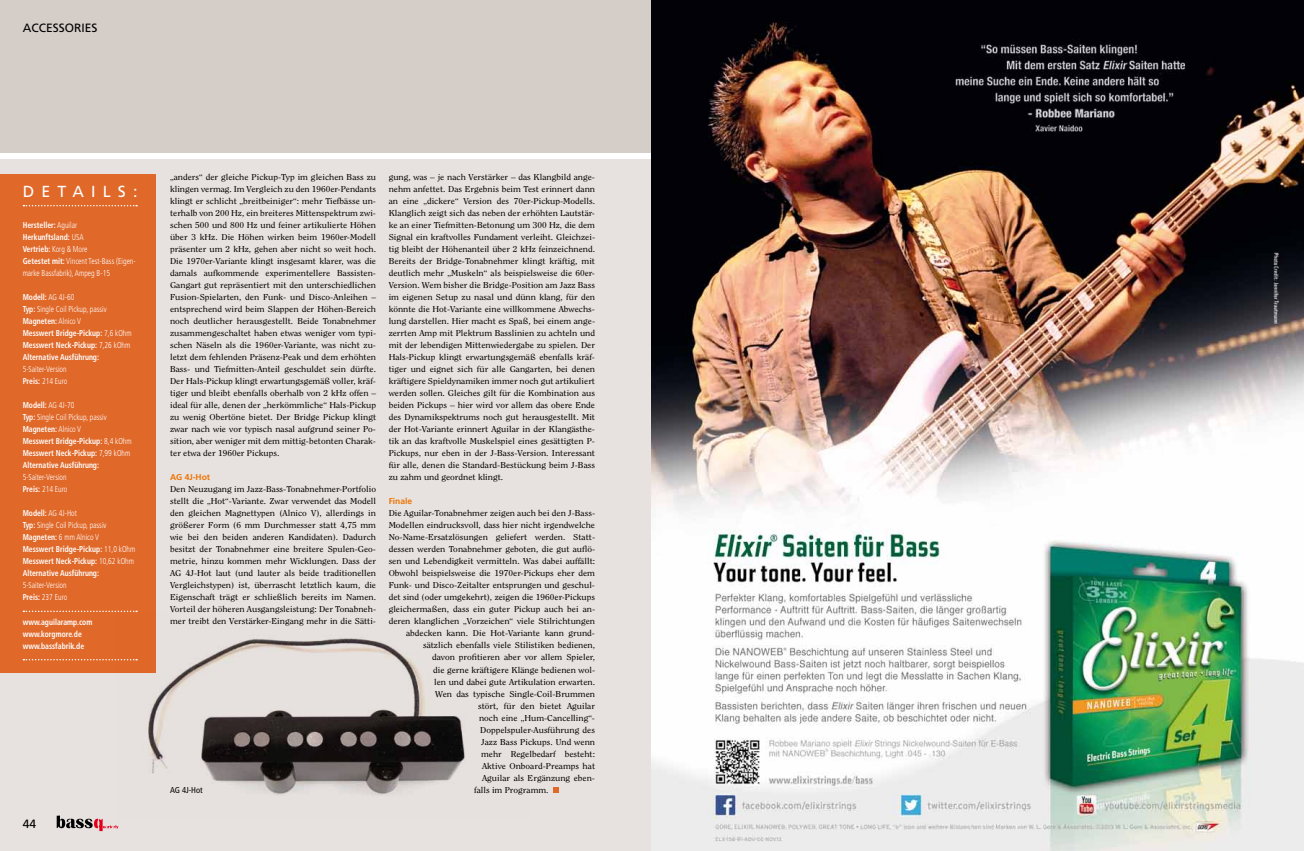
<style>
.page{position:relative;width:1304px;height:851px;background:#fff}
.page>*{position:absolute;margin:0;border:0;box-sizing:border-box;transform-origin:0 0}
.t1{font:16px "Frutiger";letter-spacing:.445em;color:#fff}
.t2{font:12px "Frutiger";color:#000}
.t3{font:8.5px/12px "Clearface Std";color:#000;text-align:justify;scale:1.1 1}
.t4{font:700 condensed 8.5px/12px "Frutiger LT Std";color:#fff;scale:.9 1}
.t5{font:300 condensed 8.5px/12px "Frutiger LT Std";color:#fff;scale:.9 1}
.t6{font:700 8.5px "Frutiger";color:#ec7405}
.t7{font:condensed 8.5px "Frutiger LT Std";color:#000}
.s1{font-weight:700}
.s2{font-weight:300}
</style>
<div class="page">
<div style="left:0;top:159px;width:652px;height:691px;background:#e7e2df"></div>
<div style="left:0;top:0;width:652px;height:152px;background:#d5cdc8"></div>
<svg style="left:553px;top:787px;width:6px;height:5px"></svg>
<svg style="left:57px;top:815px;width:62px;height:15px"></svg>
<img style="left:652px;top:0;width:652px;height:850px">
<div style="left:0;top:174px;width:156px;height:498px;background:#e06829"></div>
<svg style="left:23px;top:205px;width:114px;height:1px"></svg>
<svg style="left:23px;top:610px;width:114px;height:2px"></svg>
<svg style="left:23px;top:659px;width:93px;height:1px"></svg>
<img style="left:117px;top:612px;width:348px;height:207px">
<h2 class="t2" style="left:23px;top:21px;width:76px">ACCESSORIES</h2>
<h1 class="t1" style="left:23px;top:182px;width:116px">DETAILS:</h1>
<p class="t5" style="left:23px;top:219px;width:127px"><span class="s1">Hersteller:</span> Aguilar<br><span class="s1">Herkunftsland:</span> USA<br><span class="s1">Vertrieb:</span> Korg &amp; More<br><span class="s1">Getestet mit:</span> Vincent Test-Bass (Eigen&shy;marke Bassfabrik), Ampeg B-15</p>
<p class="t4" style="left:23px;top:291px;width:123px">Modell: <span class="s2">AG 4J-60<br></span>Typ: <span class="s2">Single Coil Pickup, passiv<br></span>Magneten: <span class="s2">Alnico V<br></span>Messwert Bridge-Pickup: <span class="s2">7,6 kOhm<br></span>Messwert Neck-Pickup: <span class="s2">7,26 kOhm<br></span>Alternative Ausführung:</p>
<p class="t5" style="left:23px;top:363px;width:51px">5-Saiter-Version<br><span class="s1">Preis:</span> 214 Euro</p>
<p class="t4" style="left:23px;top:399px;width:123px">Modell: <span class="s2">AG 4J-70<br></span>Typ: <span class="s2">Single Coil Pickup, passiv<br></span>Magneten: <span class="s2">Alnico V<br></span>Messwert Bridge-Pickup: <span class="s2">8,4 kOhm<br></span>Messwert Neck-Pickup: <span class="s2">7,99 kOhm<br></span>Alternative Ausführung:</p>
<p class="t5" style="left:23px;top:471px;width:51px">5-Saiter-Version<br><span class="s1">Preis:</span> 214 Euro</p>
<p class="t4" style="left:23px;top:507px;width:127px">Modell: <span class="s2">AG 4J-Hot<br></span>Typ: <span class="s2">Single Coil Pickup, passiv<br></span>Magneten: <span class="s2">6 mm Alnico V<br></span>Messwert Bridge-Pickup: <span class="s2">11,0 kOhm<br></span>Messwert Neck-Pickup: <span class="s2">10,62 kOhm<br></span>Alternative Ausführung:</p>
<p class="t5" style="left:23px;top:579px;width:51px">5-Saiter-Version<br><span class="s1">Preis:</span> 237 Euro</p>
<p class="t4" style="left:23px;top:615px;width:79px">www.aguilaramp.com www.korgmore.de www.bassfabrik.de</p>
<h2 class="t2" style="left:23px;top:816px;width:15px">44</h2>
<p class="t3" style="left:170px;top:171px;width:189px">„anders“ der gleiche Pickup-Typ im gleichen Bass zu klingen vermag. Im Vergleich zu den 1960er-Pendants klingt er schlicht „breitbeiniger“: mehr Tiefbässe un&shy;terhalb von 200 Hz, ein breiteres Mittenspektrum zwi&shy;schen 500 und 800 Hz und feiner artikulierte Höhen über 3 kHz. Die Höhen wirken beim 1960er-Modell präsenter um 2 kHz, gehen aber nicht so weit hoch.<br>Die 1970er-Variante klingt insgesamt klarer, was die damals aufkommende experimentellere Bassisten-Gangart gut repräsentiert mit den unterschiedlichen Fusion-Spielarten, den Funk- und Disco-Anleihen – entsprechend wird beim Slappen der Höhen-Bereich noch deutlicher herausgestellt. Beide Tonabnehmer zusammengeschaltet haben etwas weniger vom typi&shy;schen Näseln als die 1960er-Variante, was nicht zu&shy;letzt dem fehlenden Präsenz-Peak und dem erhöhten Bass- und Tiefmitten-Anteil geschuldet sein dürfte.<br>Der Hals-Pickup klingt erwartungsgemäß voller, kräf&shy;tiger und bleibt ebenfalls oberhalb von 2 kHz offen – ideal für alle, denen der „herkömmliche“ Hals-Pickup zu wenig Obertöne bietet. Der Bridge Pickup klingt zwar nach wie vor typisch nasal aufgrund seiner Po&shy;sition, aber weniger mit dem mittig-betonten Charak&shy;ter etwa der 1960er Pickups.</p>
<p class="t6" style="left:170px;top:472px;width:42px">AG 4J-Hot</p>
<p class="t3" style="left:170px;top:483px;width:189px">Den Neuzugang im Jazz-Bass-Tonabnehmer-Portfolio stellt die „Hot“-Variante. Zwar verwendet das Modell den gleichen Magnettypen (Alnico V), allerdings in größerer Form (6 mm Durchmesser statt 4,75 mm wie bei den beiden anderen Kandidaten). Dadurch besitzt der Tonabnehmer eine breitere Spulen-Geo&shy;metrie, hinzu kommen mehr Wicklungen. Dass der AG 4J-Hot laut (und lauter als beide traditionellen Vergleichstypen) ist, überrascht letztlich kaum, die Eigenschaft trägt er schließlich bereits im Namen.<br>Vorteil der höheren Ausgangsleistung: Der Tonabneh&shy;mer treibt den Verstärker-Eingang mehr in die Sätti-</p>
<p class="t7" style="left:170px;top:785px;width:34px">AG 4J-Hot</p>
<p class="t3" style="left:389px;top:171px;width:189px">gung, was – je nach Verstärker – das Klangbild ange&shy;nehm anfettet. Das Ergebnis beim Test erinnert dann an eine „dickere“ Version des 70er-Pickup-Modells.<br>Klanglich zeigt sich das neben der erhöhten Lautstär&shy;ke an einer Tiefmitten-Betonung um 300 Hz, die dem Signal ein kraftvolles Fundament verleiht. Gleichzei&shy;tig bleibt der Höhenanteil über 2 kHz feinzeichnend.<br>Bereits der Bridge-Tonabnehmer klingt kräftig, mit deutlich mehr „Muskeln“ als beispielsweise die 60er-Version. Wem bisher die Bridge-Position am Jazz Bass im eigenen Setup zu nasal und dünn klang, für den könnte die Hot-Variante eine willkommene Abwechs&shy;lung darstellen. Hier macht es Spaß, bei einem ange&shy;zerrten Amp mit Plektrum Basslinien zu achteln und mit der lebendigen Mittenwiedergabe zu spielen. Der Hals-Pickup klingt erwartungsgemäß ebenfalls kräf&shy;tiger und eignet sich für alle Gangarten, bei denen kräftigere Spieldynamiken immer noch gut artikuliert werden sollen. Gleiches gilt für die Kombination aus beiden Pickups – hier wird vor allem das obere Ende des Dynamikspektrums noch gut herausgestellt. Mit der Hot-Variante erinnert Aguilar in der Klangästhe&shy;tik an das kraftvolle Muskelspiel eines gesättigten P-Pickups, nur eben in der J-Bass-Version. Interessant für alle, denen die Standard-Bestückung beim J-Bass zu zahm und geordnet klingt.</p>
<p class="t6" style="left:389px;top:496px;width:25px">Finale</p>
<p class="t3" style="left:389px;top:507px;width:189px">Die Aguilar-Tonabnehmer zeigen auch bei den J-Bass-</p>
<p class="t3" style="left:389px;top:519px;width:189px">Modellen eindrucksvoll, dass hier nicht irgendwelche</p>
<p class="t3" style="left:389px;top:531px;width:189px">No-Name-Ersatzlösungen geliefert werden. Statt-</p>
<p class="t3" style="left:389px;top:543px;width:189px">dessen werden Tonabnehmer geboten, die gut auflö-</p>
<p class="t3" style="left:389px;top:555px;width:189px">sen und Lebendigkeit vermitteln. Was dabei auffällt:</p>
<p class="t3" style="left:389px;top:567px;width:189px">Obwohl beispielsweise die 1970er-Pickups eher dem</p>
<p class="t3" style="left:389px;top:579px;width:189px">Funk- und Disco-Zeitalter entsprungen und geschul-</p>
<p class="t3" style="left:389px;top:591px;width:189px">det sind (oder umgekehrt), zeigen die 1960er-Pickups</p>
<p class="t3" style="left:389px;top:603px;width:189px">gleichermaßen, dass ein guter Pickup auch bei an-</p>
<p class="t3" style="left:389px;top:615px;width:189px">deren klanglichen „Vorzeichen“ viele Stilrichtungen</p>
<p class="t3" style="left:406px;top:627px;width:173px">abdecken kann. Die Hot-Variante kann grund-</p>
<p class="t3" style="left:423px;top:639px;width:158px">sätzlich ebenfalls viele Stilistiken bedienen,</p>
<p class="t3" style="left:432px;top:651px;width:150px">davon profitieren aber vor allem Spieler,</p>
<p class="t3" style="left:433px;top:663px;width:149px">die gerne kräftigere Klänge bedienen wol-</p>
<p class="t3" style="left:434px;top:675px;width:148px">len und dabei gute Artikulation erwarten.</p>
<p class="t3" style="left:435px;top:687px;width:147px">Wen das typische Single-Coil-Brummen</p>
<p class="t3" style="left:478px;top:699px;width:108px">stört, für den bietet Aguilar</p>
<p class="t3" style="left:479px;top:711px;width:107px">noch eine „Hum-Cancelling“-</p>
<p class="t3" style="left:480px;top:723px;width:106px">Doppelspuler-Ausführung des</p>
<p class="t3" style="left:481px;top:735px;width:105px">Jazz Bass Pickups. Und wenn</p>
<p class="t3" style="left:481px;top:747px;width:105px">mehr Regelbedarf besteht:</p>
<p class="t3" style="left:482px;top:759px;width:104px">Aktive Onboard-Preamps hat</p>
<p class="t3" style="left:482px;top:771px;width:104px">Aguilar als Ergänzung eben-</p>
<p class="t3" style="left:474px;top:783px;width:69px">falls im Programm.</p>
</div>
